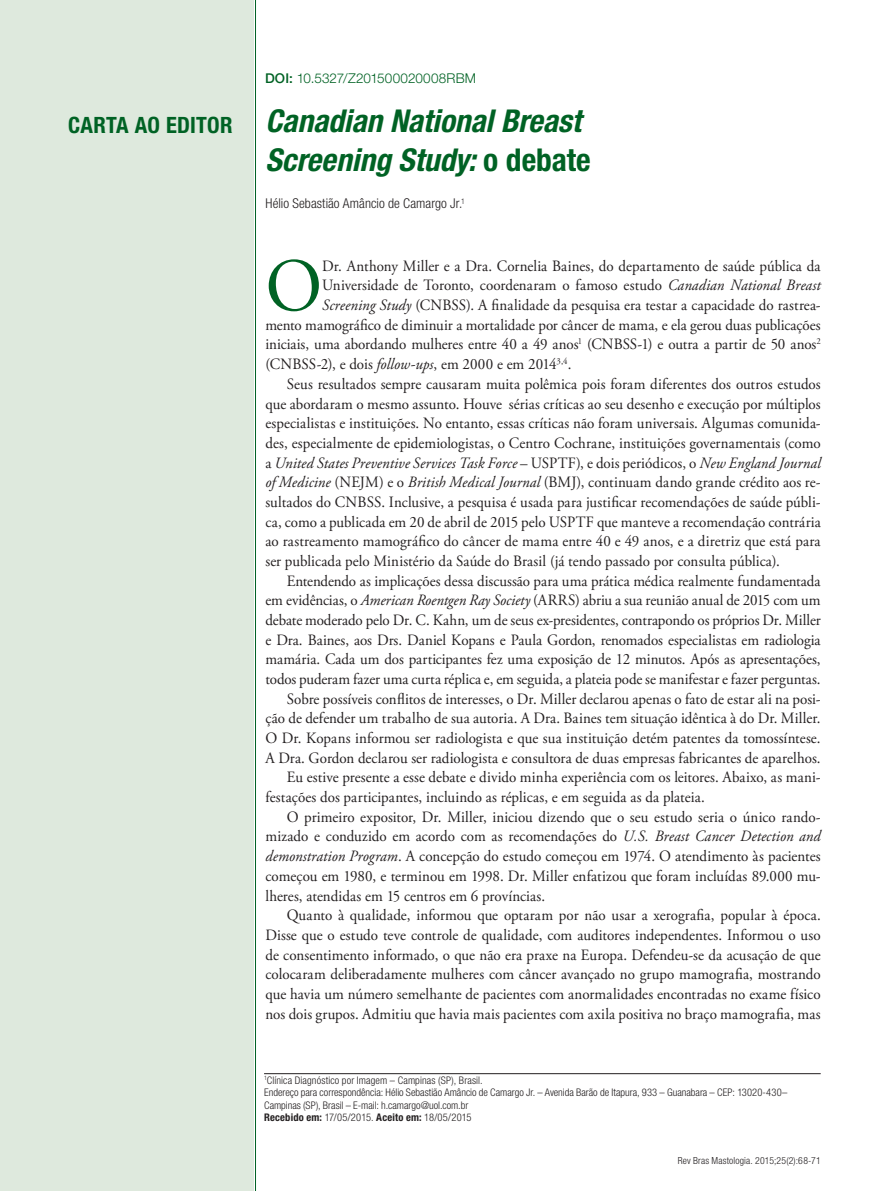
<style>
.page{position:relative;width:893px;height:1191px;background:#fff}
.page>*{position:absolute;margin:0;border:0;box-sizing:border-box;transform-origin:0 0}
.t1{font:75.15px "Adobe Garamond Pro";color:#006224;scale:.95 1}
.t2{font:italic 700 condensed 31.5px/39px "Helvetica Neue LT Std";color:#006224}
.t3{font:700 condensed 22.5px "Helvetica Neue LT Std";letter-spacing:.01em;color:#006224}
.t4{font:15.75px "Adobe Garamond Pro";color:#231f20;scale:.95 1}
.t5{font:italic 15.75px "Adobe Garamond Pro";letter-spacing:.005em;color:#231f20;scale:.95 1}
.t6{font:300 condensed 13.5px "Helvetica Neue LT Std";letter-spacing:.005em;color:#231f20}
.t7{font:300 13.5px "Helvetica Neue LT Std";letter-spacing:.005em;color:#006224}
.t8{font:300 condensed 10.5px/12.6px "Helvetica Neue LT Std";color:#231f20}
.t9{font:300 condensed 9.75px "Helvetica Neue LT Std";letter-spacing:.02em;color:#231f20}
.s1{font-weight:500}
.s2{font-style:normal}
.s3{font-style:italic}
.s4{font-weight:700}
</style>
<div class="page">
<div style="left:0;top:0;width:254px;height:1191px;background:#dee9dd"></div>
<hr style="left:255px;top:0;width:1px;height:1191px;background:#006224">
<hr style="left:264px;top:1073px;width:557px;height:1px;background:#231f20">
<h3 class="t3" style="left:68px;top:111px;width:166px">CARTA AO EDITOR</h3>
<p class="t7" style="left:265px;top:70px;width:213px"><span class="s1">DOI:</span> 10.5327/Z201500020008RBM</p>
<h2 class="t2" style="left:265px;top:101px;width:327px">Canadian National Breast<br>Screening Study: <span class="s2">o debate</span></h2>
<p class="t6" style="left:265px;top:196px;width:201px">Hélio Sebastião Amâncio de Camargo Jr.<sup>1</sup></p>
<h1 class="t1" style="left:265px;top:241px;width:61px">O</h1>
<p class="t4" style="left:322px;top:256px;width:526px">Dr. Anthony Miller e a Dra. Cornelia Baines, do departamento de saúde pública da</p>
<p class="t4" style="left:322px;top:276px;width:526px">Universidade de Toronto, coordenaram o famoso estudo <span class="s3">Canadian National Breast</span></p>
<p class="t4" style="left:322px;top:296px;width:526px"><span class="s3">Screening Study</span> (CNBSS). A finalidade da pesquisa era testar a capacidade do rastrea-</p>
<p class="t4" style="left:265px;top:315px;width:586px">mento mamográfico de diminuir a mortalidade por câncer de mama, e ela gerou duas publicações</p>
<p class="t4" style="left:265px;top:335px;width:586px">iniciais, uma abordando mulheres entre 40 a 49 anos<sup>1</sup> (CNBSS-1) e outra a partir de 50 anos<sup>2</sup></p>
<p class="t4" style="left:265px;top:355px;width:324px">(CNBSS-2), e dois <span class="s3">follow-ups</span>, em 2000 e em 2014<sup>3,4</sup>.</p>
<p class="t4" style="left:287px;top:374px;width:564px">Seus resultados sempre causaram muita polêmica pois foram diferentes dos outros estudos</p>
<p class="t4" style="left:265px;top:394px;width:586px">que abordaram o mesmo assunto. Houve sérias críticas ao seu desenho e execução por múltiplos</p>
<p class="t4" style="left:265px;top:414px;width:586px">especialistas e instituições. No entanto, essas críticas não foram universais. Algumas comunida-</p>
<p class="t4" style="left:265px;top:433px;width:586px">des, especialmente de epidemiologistas, o Centro Cochrane, instituições governamentais (como</p>
<p class="t5" style="left:265px;top:453px;width:586px"><span class="s2">a</span> United States Preventive Services Task Force <span class="s2">– USPTF), e dois periódicos, o</span> New England Journal</p>
<p class="t4" style="left:265px;top:473px;width:586px"><span class="s3">of Medicine</span> (NEJM) e o <span class="s3">British Medical Journal</span> (BMJ), continuam dando grande crédito aos re-</p>
<p class="t4" style="left:265px;top:492px;width:586px">sultados do CNBSS. Inclusive, a pesquisa é usada para justificar recomendações de saúde públi-</p>
<p class="t4" style="left:265px;top:512px;width:586px">ca, como a publicada em 20 de abril de 2015 pelo USPTF que manteve a recomendação contrária</p>
<p class="t4" style="left:265px;top:532px;width:586px">ao rastreamento mamográfico do câncer de mama entre 40 e 49 anos, e a diretriz que está para</p>
<p class="t4" style="left:265px;top:551px;width:543px">ser publicada pelo Ministério da Saúde do Brasil (já tendo passado por consulta pública).</p>
<p class="t4" style="left:287px;top:571px;width:564px">Entendendo as implicações dessa discussão para uma prática médica realmente fundamentada</p>
<p class="t4" style="left:265px;top:591px;width:586px">em evidências, o <span class="s3">American Roentgen Ray Society</span> (ARRS) abriu a sua reunião anual de 2015 com um</p>
<p class="t4" style="left:265px;top:610px;width:586px">debate moderado pelo Dr. C. Kahn, um de seus ex-presidentes, contrapondo os próprios Dr. Miller</p>
<p class="t4" style="left:265px;top:630px;width:586px">e Dra. Baines, aos Drs. Daniel Kopans e Paula Gordon, renomados especialistas em radiologia</p>
<p class="t4" style="left:265px;top:650px;width:586px">mamária. Cada um dos participantes fez uma exposição de 12 minutos. Após as apresentações,</p>
<p class="t4" style="left:265px;top:669px;width:586px">todos puderam fazer uma curta réplica e, em seguida, a plateia pode se manifestar e fazer perguntas.</p>
<p class="t4" style="left:287px;top:689px;width:564px">Sobre possíveis conflitos de interesses, o Dr. Miller declarou apenas o fato de estar ali na posi-</p>
<p class="t4" style="left:265px;top:709px;width:586px">ção de defender um trabalho de sua autoria. A Dra. Baines tem situação idêntica à do Dr. Miller.</p>
<p class="t4" style="left:265px;top:728px;width:586px">O Dr. Kopans informou ser radiologista e que sua instituição detém patentes da tomossíntese.</p>
<p class="t4" style="left:265px;top:748px;width:586px">A Dra. Gordon declarou ser radiologista e consultora de duas empresas fabricantes de aparelhos.</p>
<p class="t4" style="left:287px;top:768px;width:564px">Eu estive presente a esse debate e divido minha experiência com os leitores. Abaixo, as mani-</p>
<p class="t4" style="left:265px;top:787px;width:464px">festações dos participantes, incluindo as réplicas, e em seguida as da plateia.</p>
<p class="t4" style="left:287px;top:807px;width:564px">O primeiro expositor, Dr. Miller, iniciou dizendo que o seu estudo seria o único rando-</p>
<p class="t4" style="left:265px;top:827px;width:586px">mizado e conduzido em acordo com as recomendações do <span class="s3">U.S. Breast Cancer Detection and</span></p>
<p class="t4" style="left:265px;top:846px;width:586px"><span class="s3">demonstration Program</span>. A concepção do estudo começou em 1974. O atendimento às pacientes</p>
<p class="t4" style="left:265px;top:866px;width:586px">começou em 1980, e terminou em 1998. Dr. Miller enfatizou que foram incluídas 89.000 mu-</p>
<p class="t4" style="left:265px;top:886px;width:296px">lheres, atendidas em 15 centros em 6 províncias.</p>
<p class="t4" style="left:287px;top:905px;width:564px">Quanto à qualidade, informou que optaram por não usar a xerografia, popular à época.</p>
<p class="t4" style="left:265px;top:925px;width:586px">Disse que o estudo teve controle de qualidade, com auditores independentes. Informou o uso</p>
<p class="t4" style="left:265px;top:945px;width:586px">de consentimento informado, o que não era praxe na Europa. Defendeu-se da acusação de que</p>
<p class="t4" style="left:265px;top:964px;width:586px">colocaram deliberadamente mulheres com câncer avançado no grupo mamografia, mostrando</p>
<p class="t4" style="left:265px;top:984px;width:586px">que havia um número semelhante de pacientes com anormalidades encontradas no exame físico</p>
<p class="t4" style="left:265px;top:1004px;width:586px">nos dois grupos. Admitiu que havia mais pacientes com axila positiva no braço mamografia, mas</p>
<p class="t8" style="left:264px;top:1073px;width:525px"><sup>1</sup>Clínica Diagnóstico por Imagem – Campinas (SP), Brasil.<br>Endereço para correspondência: Hélio Sebastião Amâncio de Camargo Jr. – Avenida Barão de Itapura, 933 – Guanabara – CEP: 13020-430– Campinas (SP), Brasil – E-mail: h.camargo@uol.com.br<br><span class="s4">Recebido em:</span> 17/05/2015. <span class="s4">Aceito em:</span> 18/05/2015</p>
<p class="t9" style="left:678px;top:1155px;width:144px">Rev Bras Mastologia. 2015;25(2):68-71</p>
</div>
